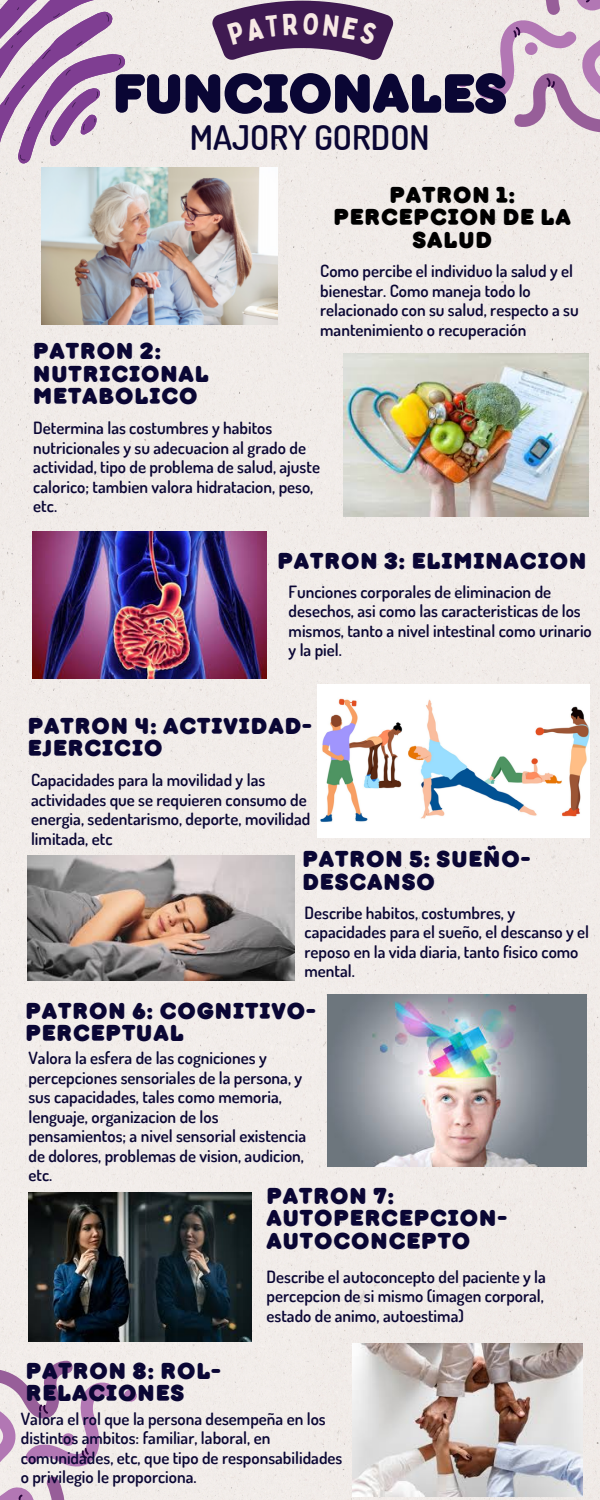
<style>
.page{position:relative;width:600px;height:1500px;background:#f1ece9}
.page>*{position:absolute;margin:0;border:0;box-sizing:border-box;transform-origin:0 0}
.t1{font:55.1px "TT Milks Casual Pie Base";letter-spacing:-.01em;color:#0a0634}
.t2{font:600 33.9px "Dosis";color:#0a0634}
.t3{font:22.9px/22.5px "TT Milks Casual Pie Base";letter-spacing:.045em;color:#0a0634}
.t4{font:22.9px/22.5px "TT Milks Casual Pie Base";letter-spacing:.045em;color:#000;text-align:center}
.t5{font:600 16.9px/19.5px "Dosis";color:#0a0634}
</style>
<div class="page">
<svg style="left:442px;top:0;width:158px;height:188px;background:#e3d5dc"></svg>
<svg style="left:0;top:0;width:171px;height:183px;background:#cfb8ce"></svg>
<svg style="left:0;top:1300px;width:159px;height:200px;background:#e2d4dc"></svg>
<img style="left:41px;top:167px;width:237px;height:158px">
<img style="left:343px;top:353px;width:246px;height:164px">
<img style="left:32px;top:531px;width:234px;height:147px">
<img style="left:318px;top:685px;width:271px;height:152px">
<img style="left:28px;top:856px;width:267px;height:125px">
<img style="left:328px;top:994px;width:259px;height:172px">
<img style="left:28px;top:1193px;width:224px;height:148px">
<img style="left:352px;top:1344px;width:230px;height:153px">
<svg style="left:212px;top:1px;width:181px;height:59px;background:#694c75"></svg>
<p class="t1" style="left:112px;top:63px;width:396px">FUNCIONALES</p>
<p class="t2" style="left:190px;top:115px;width:241px">MAJORY GORDON</p>
<p class="t4" style="left:334px;top:184px;width:239px">PATRON 1:<br>PERCEPCION DE LA<br>SALUD</p>
<p class="t5" style="left:320px;top:261px;width:260px">Como percibe el individuo la salud y el bienestar. Como maneja todo lo relacionado con su salud, respecto a su mantenimiento o recuperación</p>
<h4 class="t3" style="left:33px;top:341px;width:177px">PATRON 2:<br>NUTRICIONAL<br>METABOLICO</h4>
<p class="t5" style="left:33px;top:418px;width:288px">Determina las costumbres y habitos nutricionales y su adecuacion al grado de actividad, tipo de problema de salud, ajuste calorico; tambien valora hidratacion, peso, etc.</p>
<h4 class="t3" style="left:278px;top:551px;width:310px">PATRON 3: ELIMINACION</h4>
<p class="t5" style="left:289px;top:581px;width:305px">Funciones corporales de eliminacion de desechos, asi como las caracteristicas de los mismos, tanto a nivel intestinal como urinario y la piel.</p>
<p class="t3" style="left:28px;top:715px;width:286px">PATRON 4: ACTIVIDAD-<br>EJERCICIO</p>
<p class="t5" style="left:31px;top:770px;width:281px">Capacidades para la movilidad y las actividades que se requieren consumo de energia, sedentarismo, deporte, movilidad limitada, etc</p>
<p class="t3" style="left:302px;top:849px;width:229px">PATRON 5: SUEÑO-<br>DESCANSO</p>
<p class="t5" style="left:304px;top:902px;width:286px">Describe habitos, costumbres, y capacidades para el sueño, el descanso y el reposo en la vida diaria, tanto fisico como mental.</p>
<h4 class="t3" style="left:26px;top:1000px;width:292px">PATRON 6: COGNITIVO-<br>PERCEPTUAL</h4>
<h4 class="t5" style="left:28px;top:1048px;width:279px">Valora la esfera de las cogniciones y percepciones sensoriales de la persona, y sus capacidades, tales como memoria, lenguaje, organizacion de los pensamientos; a nivel sensorial existencia de dolores, problemas de vision, audicion, etc.</h4>
<h3 class="t3" style="left:267px;top:1186px;width:242px">PATRON 7:<br>AUTOPERCEPCION-<br>AUTOCONCEPTO</h3>
<p class="t5" style="left:267px;top:1266px;width:281px;text-align:justify">Describe el autoconcepto del paciente y la percepcion de si mismo (imagen corporal, estado de animo, autoestima)</p>
<h3 class="t3" style="left:26px;top:1361px;width:197px">PATRON 8: ROL-<br>RELACIONES</h3>
<p class="t5" style="left:21px;top:1408px;width:323px">Valora el rol que la persona desempeña en los distintos ambitos: familiar, laboral, en comunidades, etc, que tipo de responsabilidades o privilegio le proporciona.</p>
</div>
